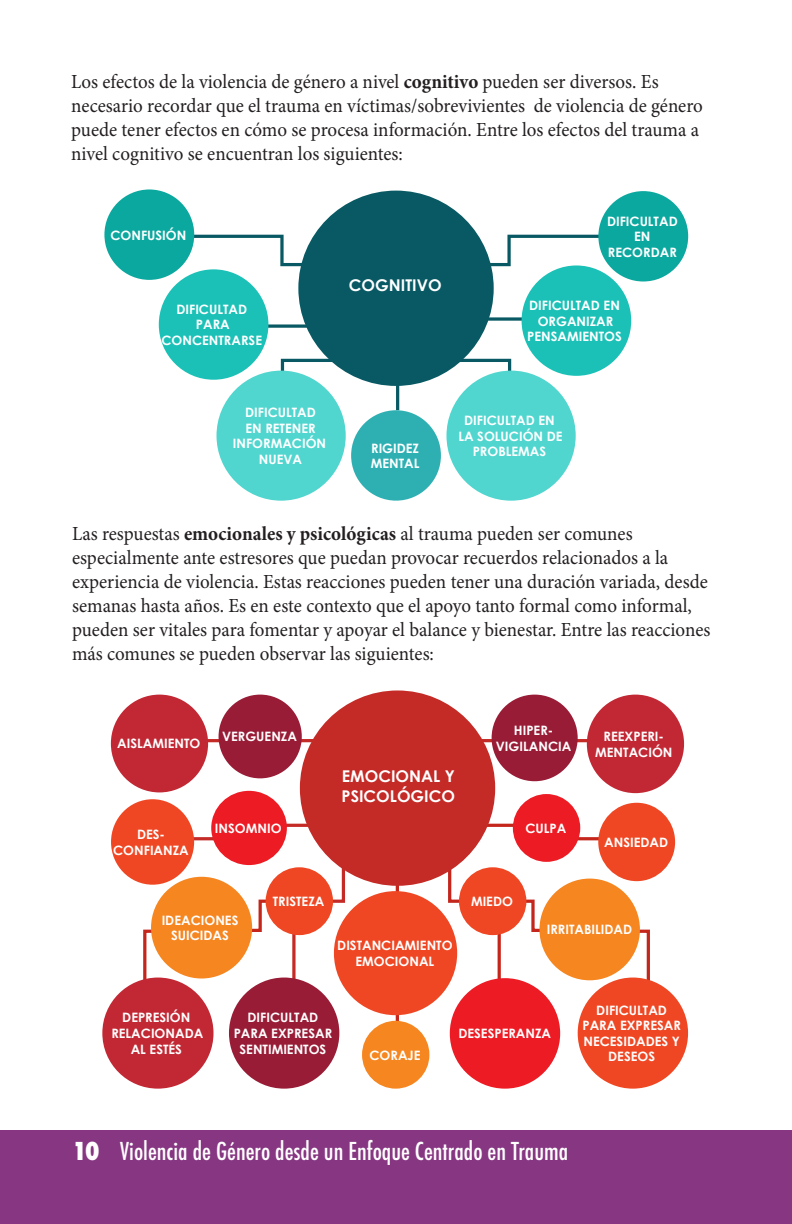
<style>
.page{position:relative;width:792px;height:1224px;background:#fff}
.page>*{position:absolute;margin:0;border:0;box-sizing:border-box;transform-origin:0 0}
.t1{font:500 condensed 24px "Futura";color:#fff}
.Body{font:20px/24px "Minion Pro";color:#231f20;scale:.95 1}
.t2{font:700 16.2px/19.4px "Century Gothic";color:#fff}
.t3{font:700 13px/15.6px "Century Gothic";color:#fff;text-align:center}
.s1{font-weight:700}
.s2{font-weight:800}
</style>
<div class="page">
<div style="left:0;top:1130px;width:792px;height:94px;background:#873682"></div>
<div style="left:298px;top:191px;width:196px;height:195px;background:#085963;border-radius:50%"></div>
<svg style="left:483px;top:234px;width:118px;height:34px"></svg>
<svg style="left:188px;top:233px;width:120px;height:35px"></svg>
<svg style="left:265px;top:307px;width:43px;height:22px"></svg>
<hr style="left:396px;top:360px;width:3px;height:50px;background:#085963">
<svg style="left:438px;top:357px;width:75px;height:44px"></svg>
<svg style="left:279px;top:357px;width:75px;height:42px"></svg>
<svg style="left:488px;top:317px;width:34px;height:4px"></svg>
<div style="left:104px;top:189px;width:90px;height:91px;background:#0ba89f;border-radius:50%"></div>
<div style="left:351px;top:410px;width:90px;height:91px;background:#2eb0b3;border-radius:50%"></div>
<div style="left:159px;top:269px;width:109px;height:111px;background:#1bc1b7;border-radius:50%"></div>
<div style="left:522px;top:265px;width:109px;height:111px;background:#1bc1b7;border-radius:50%"></div>
<div style="left:446px;top:371px;width:130px;height:130px;background:#50d6cf;border-radius:50%"></div>
<div style="left:217px;top:371px;width:129px;height:130px;background:#50d6cf;border-radius:50%"></div>
<div style="left:598px;top:191px;width:90px;height:91px;background:#0ba89f;border-radius:50%"></div>
<svg style="left:142px;top:929px;width:22px;height:51px"></svg>
<svg style="left:628px;top:929px;width:24px;height:52px"></svg>
<svg style="left:243px;top:898px;width:31px;height:34px"></svg>
<svg style="left:520px;top:898px;width:30px;height:34px"></svg>
<svg style="left:291px;top:860px;width:56px;height:144px"></svg>
<svg style="left:446px;top:860px;width:55px;height:144px"></svg>
<hr style="left:396px;top:880px;width:3px;height:175px;background:#c4261c">
<svg style="left:189px;top:822px;width:127px;height:20px"></svg>
<svg style="left:479px;top:822px;width:124px;height:20px"></svg>
<hr style="left:203px;top:739px;width:418px;height:3px;background:#c42a26">
<div style="left:300px;top:690px;width:195px;height:196px;background:#c42a26;border-radius:50%"></div>
<div style="left:459px;top:867px;width:67px;height:68px;background:#ef4723;border-radius:50%"></div>
<div style="left:598px;top:803px;width:77px;height:78px;background:#ef4723;border-radius:50%"></div>
<div style="left:334px;top:891px;width:123px;height:124px;background:#ef4723;border-radius:50%"></div>
<div style="left:450px;top:978px;width:110px;height:111px;background:#ed1b24;border-radius:50%"></div>
<div style="left:111px;top:799px;width:83px;height:86px;background:#ef4723;border-radius:50%"></div>
<div style="left:492px;top:695px;width:86px;height:86px;background:#981c36;border-radius:50%"></div>
<div style="left:578px;top:978px;width:110px;height:111px;background:#ef4723;border-radius:50%"></div>
<div style="left:539px;top:879px;width:101px;height:101px;background:#f68620;border-radius:50%"></div>
<div style="left:229px;top:978px;width:110px;height:111px;background:#981c36;border-radius:50%"></div>
<div style="left:587px;top:695px;width:97px;height:98px;background:#c22834;border-radius:50%"></div>
<div style="left:102px;top:978px;width:112px;height:111px;background:#c22834;border-radius:50%"></div>
<div style="left:513px;top:794px;width:67px;height:68px;background:#ed1b24;border-radius:50%"></div>
<div style="left:219px;top:695px;width:83px;height:83px;background:#981c36;border-radius:50%"></div>
<div style="left:362px;top:1021px;width:67px;height:68px;background:#f68620;border-radius:50%"></div>
<div style="left:211px;top:791px;width:76px;height:74px;background:#ed1b24;border-radius:50%"></div>
<div style="left:266px;top:867px;width:67px;height:68px;background:#ef4723;border-radius:50%"></div>
<div style="left:111px;top:695px;width:97px;height:97px;background:#c22834;border-radius:50%"></div>
<div style="left:151px;top:877px;width:101px;height:102px;background:#f68620;border-radius:50%"></div>
<p class="Body" style="left:71px;top:69px;width:666px">Los efectos de la violencia de género a nivel <span class="s1">cognitivo</span> pueden ser diversos. Es necesario recordar que el trauma en víctimas/sobrevivientes de violencia de género puede tener efectos en cómo se procesa información. Entre los efectos del trauma a nivel cognitivo se encuentran los siguientes:</p>
<p class="t3" style="left:110px;top:227px;width:77px">CONFUSIÓN</p>
<p class="t2" style="left:349px;top:275px;width:94px">COGNITIVO</p>
<p class="t3" style="left:607px;top:213px;width:72px">DIFICULTAD<br>EN</p>
<p class="t3" style="left:608px;top:244px;width:70px">RECORDAR</p>
<p class="t3" style="left:162px;top:301px;width:102px">DIFICULTAD<br>PARA<br>CONCENTRARSE</p>
<p class="t3" style="left:529px;top:297px;width:92px">DIFICULTAD EN<br>ORGANIZAR</p>
<p class="t3" style="left:527px;top:328px;width:96px">PENSAMIENTOS</p>
<p class="t3" style="left:233px;top:404px;width:95px">DIFICULTAD<br>EN RETENER<br>INFORMACIÓN<br>NUEVA</p>
<p class="t3" style="left:371px;top:440px;width:50px;text-align:left">RIGIDEZ<br>MENTAL</p>
<p class="t3" style="left:458px;top:412px;width:106px">DIFICULTAD EN<br>LA SOLUCIÓN DE<br>PROBLEMAS</p>
<p class="Body" style="left:72px;top:522px;width:674px">Las respuestas <span class="s1">emocionales y psicológicas</span> al trauma pueden ser comunes especialmente ante estresores que puedan provocar recuerdos relacionados a la experiencia de violencia. Estas reacciones pueden tener una duración variada, desde semanas hasta años. Es en este contexto que el apoyo tanto formal como informal, pueden ser vitales para fomentar y apoyar el balance y bienestar. Entre las reacciones más comunes se pueden observar las siguientes:</p>
<p class="t3" style="left:117px;top:736px;width:85px">AISLAMIENTO</p>
<p class="t3" style="left:222px;top:729px;width:76px">VERGUENZA</p>
<p class="t3" style="left:137px;top:826px;width:29px">DES-</p>
<p class="t3" style="left:113px;top:842px;width:77px">CONFIANZA</p>
<p class="t3" style="left:215px;top:820px;width:68px">INSOMNIO</p>
<p class="t2" style="left:342px;top:767px;width:115px">EMOCIONAL Y<br>PSICOLÓGICO</p>
<p class="t3" style="left:162px;top:912px;width:78px">IDEACIONES<br>SUICIDAS</p>
<p class="t3" style="left:273px;top:893px;width:53px">TRISTEZA</p>
<p class="t3" style="left:337px;top:937px;width:117px">DISTANCIAMIENTO<br>EMOCIONAL</p>
<p class="t3" style="left:514px;top:722px;width:41px">HIPER-</p>
<p class="t3" style="left:496px;top:738px;width:77px">VIGILANCIA</p>
<p class="t3" style="left:604px;top:728px;width:62px">REEXPERI-</p>
<p class="t3" style="left:595px;top:744px;width:79px">MENTACIÓN</p>
<p class="t3" style="left:525px;top:820px;width:42px">CULPA</p>
<p class="t3" style="left:471px;top:893px;width:43px">MIEDO</p>
<p class="t3" style="left:604px;top:834px;width:66px">ANSIEDAD</p>
<p class="t3" style="left:547px;top:921px;width:87px">IRRITABILIDAD</p>
<p class="t3" style="left:111px;top:1010px;width:94px">DEPRESIÓN<br>RELACIONADA</p>
<p class="t3" style="left:131px;top:1041px;width:53px">AL ESTÉS</p>
<p class="t3" style="left:234px;top:1010px;width:100px">DIFICULTAD<br>PARA EXPRESAR<br>SENTIMIENTOS</p>
<p class="t3" style="left:370px;top:1047px;width:53px">CORAJE</p>
<p class="t3" style="left:458px;top:1025px;width:94px">DESESPERANZA</p>
<p class="t3" style="left:582px;top:1002px;width:100px">DIFICULTAD<br>PARA EXPRESAR<br>NECESIDADES Y<br>DESEOS</p>
<p class="t1" style="left:72px;top:1136px;width:498px"><span class="s2">10</span> Violencia de Género desde un Enfoque Centrado en Trauma</p>
</div>
